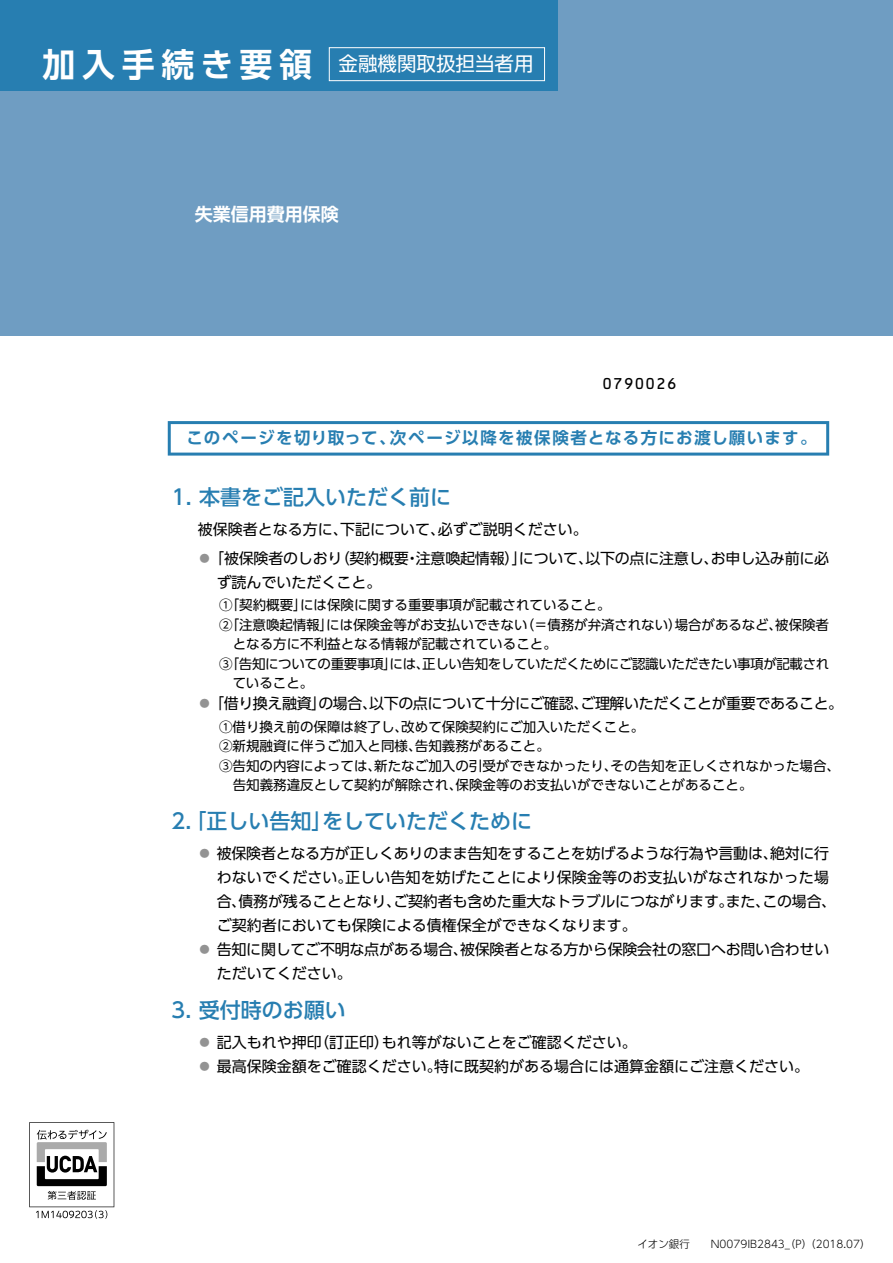
<style>
.page{position:relative;width:893px;height:1263px;background:#fff}
.page>*{position:absolute;margin:0;border:0;box-sizing:border-box;transform-origin:0 0}
.t1{font:700 33px "UD Shin Go Pro De";letter-spacing:.2em;color:#fff}
.t2{font:500 21px "UD Shin Go Pro";color:#277eb1}
.t3{font:19.5px "UD Shin Go Pro";color:#fff}
.t4{font:700 18px "UD Shin Go Pro De";color:#fff}
.t5{font:700 16.5px "UD Shin Go Pro De";letter-spacing:.08em;color:#277eb1}
.t6{font:15px/24px "UD Shin Go Pro";letter-spacing:-.015em;color:#000}
.t7{font:15px "OCRB Std";color:#000}
.t8{font:13.5px "UD Shin Go Pro";color:#000}
.t9{font:13.5px "UD Shin Go Pro";letter-spacing:-.03em;color:#000}
.t10{font:300 10.5px "UD Shin Go Pro";color:#000}
.s1{color:#939393}
</style>
<div class="page">
<div style="left:0;top:0;width:893px;height:336px;background:#6f9dc2"></div>
<div style="left:0;top:0;width:557px;height:91px;background:#277eb1"></div>
<svg style="left:168px;top:421px;width:661px;height:35px"></svg>
<div style="left:329px;top:47px;width:216px;height:34px;border:1px solid #fff"></div>
<svg style="left:29px;top:1122px;width:85px;height:97px"></svg>
<h1 class="t1" style="left:43px;top:37px;width:271px">加入手続き要領</h1>
<h3 class="t3" style="left:339px;top:48px;width:196px">金融機関取扱担当者用</h3>
<p class="t4" style="left:195px;top:199px;width:145px">失業信用費用保険</p>
<p class="t7" style="left:602px;top:375px;width:77px">0790026</p>
<p class="t5" style="left:186px;top:424px;width:631px">このページを切り取って、次ページ以降を被保険者となる方にお渡し願います。</p>
<h2 class="t2" style="left:172px;top:479px;width:281px">1. 本書をご記入いただく前に</h2>
<p class="t6" style="left:168px;top:517px;width:421px">　　被保険者となる方に、下記について、必ずご説明ください。</p>
<p class="t6" style="left:217px;top:546px;width:614px;text-indent:-20px"><span class="s1">●</span> 「被保険者のしおり（契約概要・注意喚起情報）」について、以下の点に注意し、お申し込み前に必ず読んでいただくこと。</p>
<p class="t8" style="left:219px;top:594px;width:393px">①「契約概要」には保険に関する重要事項が記載されていること。</p>
<p class="t8" style="left:219px;top:614px;width:611px">②「注意喚起情報」には保険金等がお支払いできない（＝債務が弁済されない）場合があるなど、被保険者</p>
<p class="t8" style="left:233px;top:633px;width:326px">となる方に不利益となる情報が記載されていること。</p>
<p class="t9" style="left:219px;top:653px;width:612px">③「告知についての重要事項」には、正しい告知をしていただくためにご認識いただきたい事項が記載され</p>
<p class="t8" style="left:233px;top:672px;width:82px">ていること。</p>
<p class="t6" style="left:197px;top:691px;width:648px"><span class="s1">●</span> 「借り換え融資」の場合、以下の点について十分にご確認、ご理解いただくことが重要であること。</p>
<p class="t8" style="left:219px;top:716px;width:427px">①借り換え前の保障は終了し、改めて保険契約にご加入いただくこと。</p>
<p class="t8" style="left:219px;top:735px;width:332px">②新規融資に伴うご加入と同様、告知義務があること。</p>
<p class="t8" style="left:219px;top:755px;width:623px">③告知の内容によっては、新たなご加入の引受ができなかったり、その告知を正しくされなかった場合、</p>
<p class="t8" style="left:233px;top:774px;width:521px">告知義務違反として契約が解除され、保険金等のお支払いができないことがあること。</p>
<h2 class="t2" style="left:168px;top:803px;width:366px">２．「正しい告知」をしていただくために</h2>
<p class="t6" style="left:217px;top:841px;width:621px;text-indent:-20px"><span class="s1">●</span> 被保険者となる方が正しくありのまま告知をすることを妨げるような行為や言動は、絶対に行わないでください。正しい告知を妨げたことにより保険金等のお支払いがなされなかった場合、債務が残ることとなり、ご契約者も含めた重大なトラブルにつながります。また、この場合、ご契約者においても保険による債権保全ができなくなります。</p>
<p class="t6" style="left:217px;top:937px;width:614px;text-indent:-20px"><span class="s1">●</span> 告知に関してご不明な点がある場合、被保険者となる方から保険会社の窓口へお問い合わせいただいてください。</p>
<h2 class="t2" style="left:168px;top:992px;width:180px">３．受付時のお願い</h2>
<p class="t6" style="left:197px;top:1030px;width:441px"><span class="s1">●</span> 記入もれや押印（訂正印）もれ等がないことをご確認ください。</p>
<p class="t6" style="left:197px;top:1054px;width:614px"><span class="s1">●</span> 最高保険金額をご確認ください。特に既契約がある場合には通算金額にご注意ください。</p>
<p class="t10" style="left:637px;top:1235px;width:235px">イオン銀行　　N0079IB2843_（P）（2018.07）</p>
</div>
